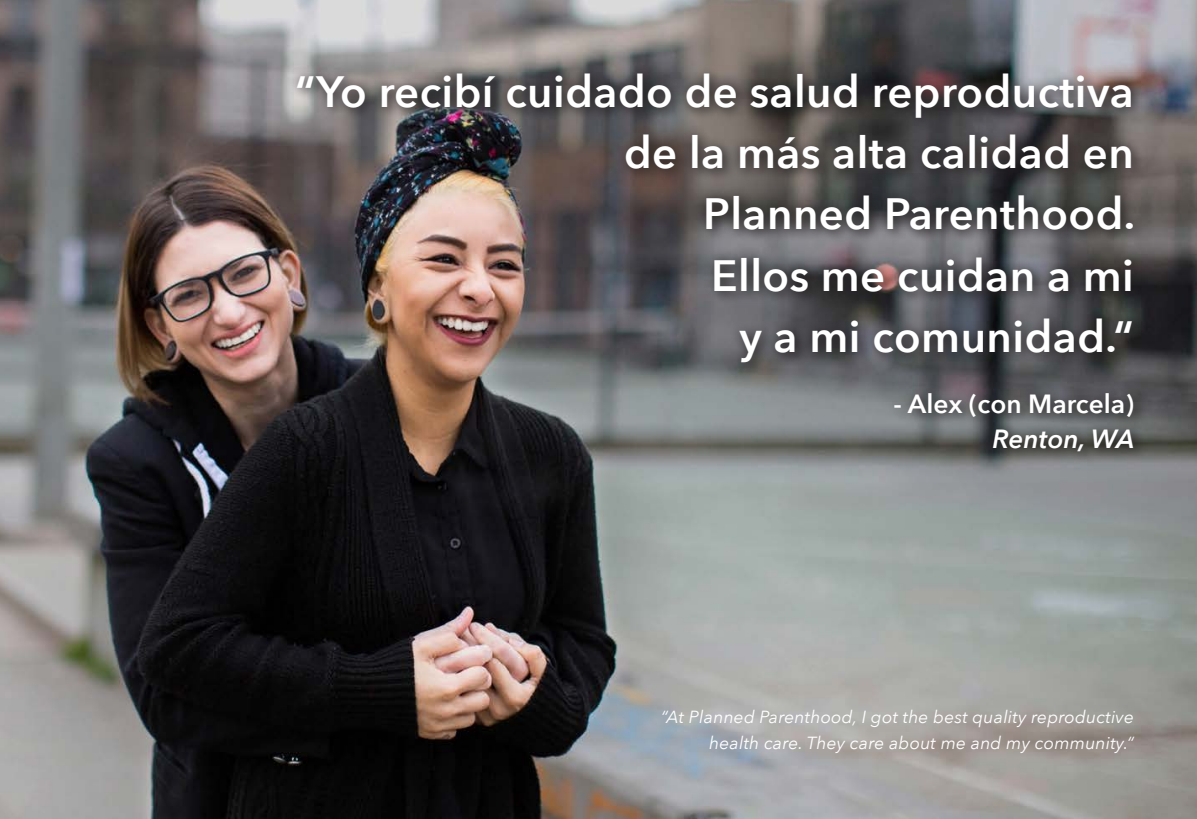
<style>
.page{position:relative;width:1197px;height:819px;background:#fff}
.page>*{position:absolute;margin:0;border:0;box-sizing:border-box;transform-origin:0 0}
.t1{font:600 43.75px/61.2px "Avenir Next";letter-spacing:.01em;color:#fff;text-align:right}
.t2{font:600 26.25px/35px "Avenir Next";color:#fff;text-align:right}
.t3{font:italic 17.5px/26.2px "Avenir Next";letter-spacing:.01em;color:#fff;text-align:right}
.s1{font-style:italic}
</style>
<div class="page">
<img style="left:0;top:0;width:1197px;height:819px">
<div style="left:287px;top:63px;width:857px;height:398px;background:#231f20;opacity:.75"></div>
<p class="t1" style="left:295px;top:60px;width:842px">“Yo recibí cuidado de salud reproductiva de la más alta calidad en<br>Planned Parenthood.<br>Ellos me cuidan a mi<br>y a mi comunidad.“</p>
<p class="t2" style="left:893px;top:386px;width:242px">- Alex (con Marcela)<br><span class="s1">Renton, WA</span></p>
<p class="t3" style="left:661px;top:703px;width:474px">“At Planned Parenthood, I got the best quality reproductive health care. They care about me and my community.“</p>
</div>
